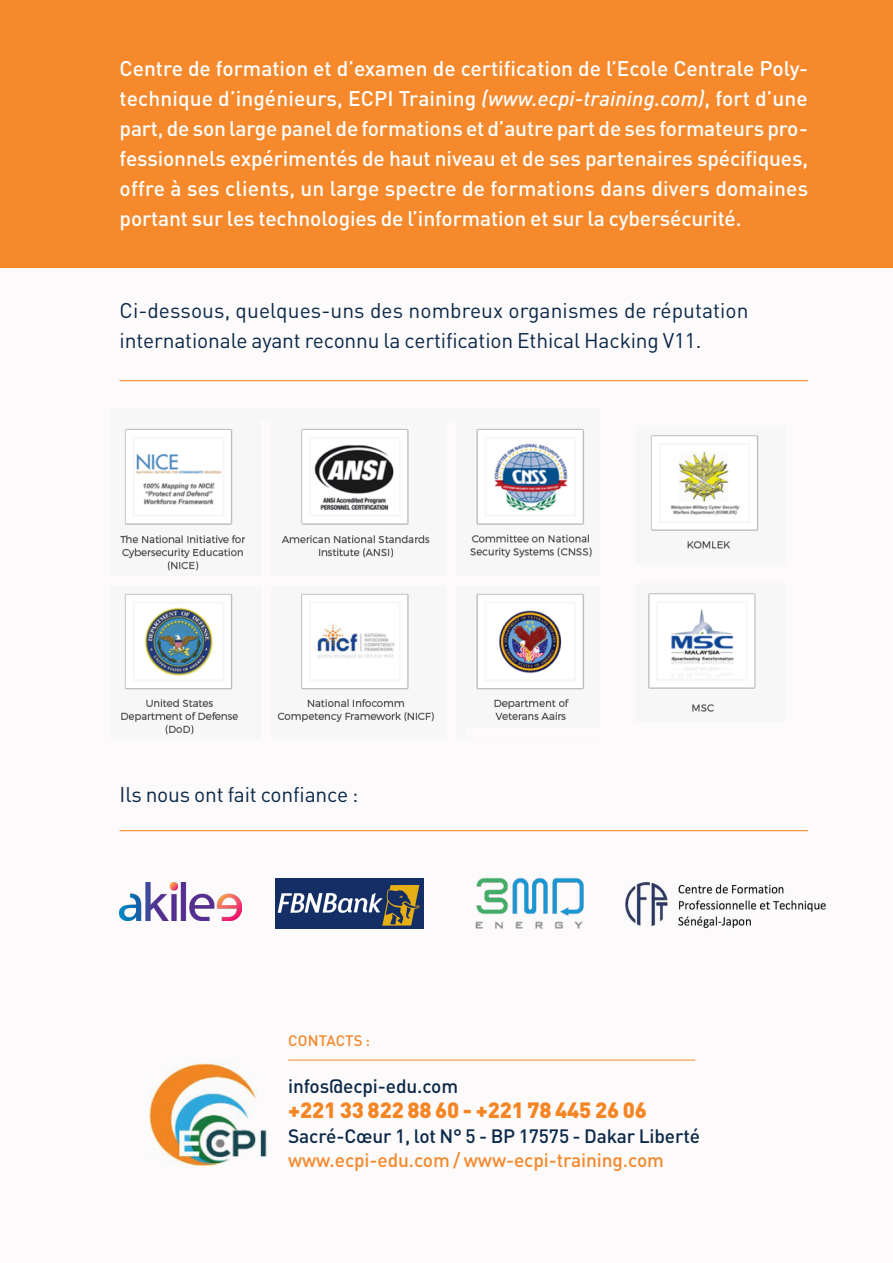
<style>
.page{position:relative;width:893px;height:1263px;background:#fff}
.page>*{position:absolute;margin:0;border:0;box-sizing:border-box;transform-origin:0 0}
.t1{font:900 21.9px "DIN Pro";letter-spacing:-.005em;color:#f58523}
.t2{font:500 21px/30px "DIN Pro";letter-spacing:-.005em;color:#fff;text-align:justify}
.t3{font:21px/30px "DIN Pro";letter-spacing:-.005em;color:#0b2848}
.t4{font:500 19.2px "DIN Pro";letter-spacing:-.005em;color:#0b2848}
.t5{font:500 19.2px "DIN Pro";letter-spacing:-.005em;color:#f5892c}
.t6{font:500 15px "DIN Pro";letter-spacing:.005em;color:#f5892c}
.s1{font-style:italic}
</style>
<div class="page">
<div style="left:0;top:267px;width:893px;height:996px;background:#fcfafa"></div>
<div style="left:0;top:0;width:893px;height:267px;background:#f5892c"></div>
<hr style="left:120px;top:380px;width:688px;height:1px;background:#f5892c">
<hr style="left:288px;top:1060px;width:407px;height:1px;background:#f5892c">
<img style="left:119px;top:429px;width:473px;height:306px">
<div style="left:446px;top:421px;width:10px;height:468px;background:#fcfafa"></div>
<div style="left:261px;top:421px;width:10px;height:468px;background:#fcfafa"></div>
<div style="left:108px;top:576px;width:492px;height:10px;background:#fcfafa"></div>
<img style="left:149px;top:1061px;width:118px;height:105px">
<hr style="left:892px;top:267px;width:1px;height:996px;background:#23428b">
<img style="left:650px;top:435px;width:109px;height:114px">
<div style="left:467px;top:728px;width:377px;height:10px;background:#fcfafa"></div>
<img style="left:648px;top:593px;width:108px;height:119px">
<img style="left:119px;top:882px;width:122px;height:38px">
<img style="left:276px;top:879px;width:148px;height:49px">
<img style="left:475px;top:878px;width:109px;height:51px">
<img style="left:623px;top:881px;width:203px;height:47px">
<hr style="left:120px;top:830px;width:688px;height:1px;background:#f5892c">
<p class="t2" style="left:120px;top:52px;width:690px">Centre de formation et d’examen de certification de l’Ecole Centrale Poly&shy;technique d’ingénieurs, ECPI Training <span class="s1">(www.ecpi-training.com)</span>, fort d’une part, de son large panel de formations et d’autre part de ses formateurs pro&shy;fessionnels expérimentés de haut niveau et de ses partenaires spécifiques, offre à ses clients, un large spectre de formations dans divers domaines portant sur les technologies de l’information et sur la cybersécurité.</p>
<p class="t3" style="left:120px;top:294px;width:630px">Ci-dessous, quelques-uns des nombreux organismes de réputation internationale ayant reconnu la certification Ethical Hacking V11.</p>
<p class="t3" style="left:120px;top:778px;width:240px">Ils nous ont fait confiance :</p>
<p class="t6" style="left:288px;top:1028px;width:83px">CONTACTS :</p>
<p class="t4" style="left:288px;top:1071px;width:171px">infos@ecpi-edu.com</p>
<p class="t1" style="left:288px;top:1091px;width:360px">+221 33 822 88 60 - +221 78 445 26 06</p>
<p class="t4" style="left:288px;top:1120px;width:413px">Sacré-Cœur 1, lot N° 5 - BP 17575 - Dakar Liberté</p>
<p class="t5" style="left:288px;top:1144px;width:377px">www.ecpi-edu.com / www-ecpi-training.com</p>
</div>
